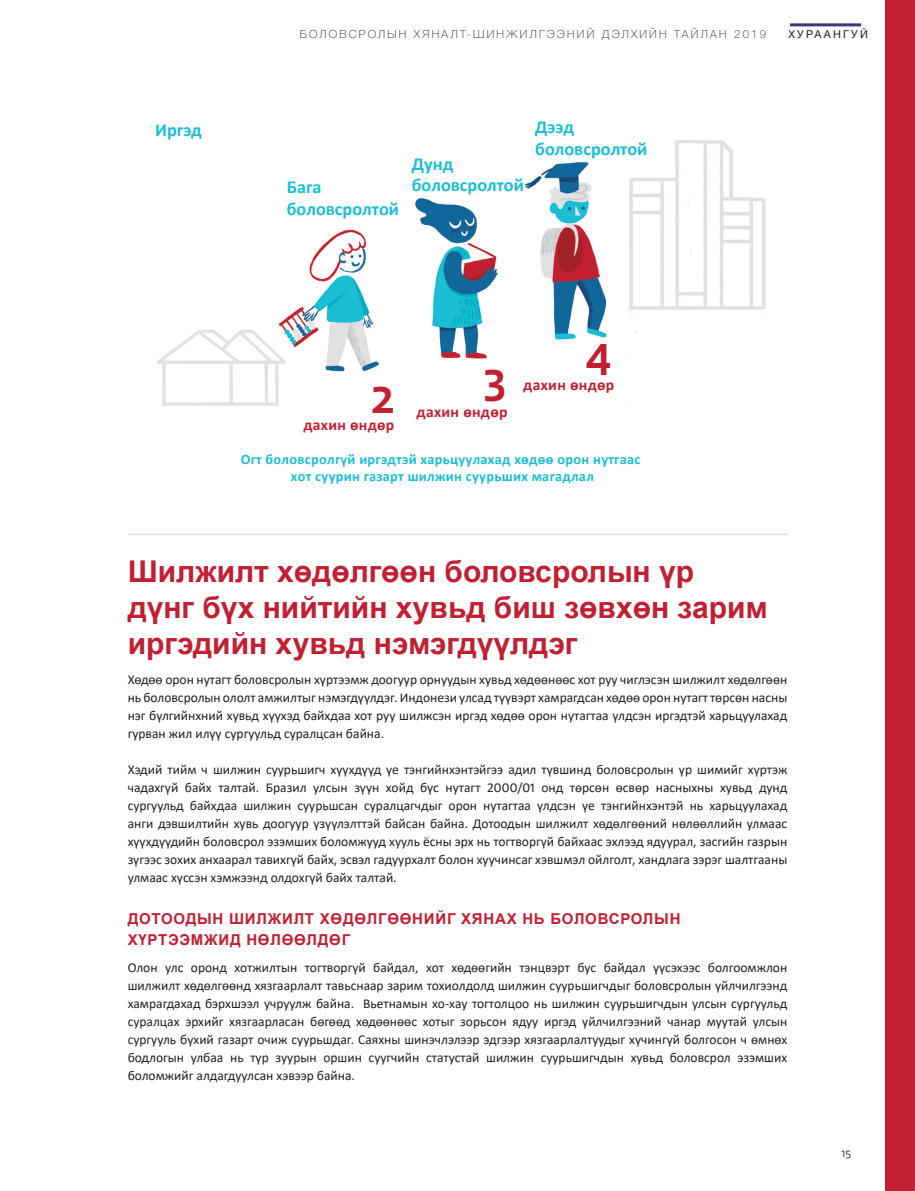
<style>
.page{position:relative;width:915px;height:1191px;background:#fff}
.page>*{position:absolute;margin:0;border:0;box-sizing:border-box;transform-origin:0 0}
.t1{font:500 43.05px "Vita Std";color:#c21f32}
.Main_Body_Head_2_cop{font:700 30px/36px "Mogul Arial";color:#c21f32}
.t2{font:700 18.3px/21.9px "Calibri";color:#1cbed5}
.t3{font:700 15.6px "Calibri";letter-spacing:.02em;color:#c21f32}
.Head_2{font:700 15px/21px "Mogul Arial";letter-spacing:.05em;color:#c21f32}
.t4{font:700 14.4px/17.2px "Calibri";letter-spacing:.02em;color:#1cbed5;text-align:center}
.t5{font:13.5px/18px "Calibri";color:#231f20;text-align:justify}
.t6{font:100 11.25px "Helvetica Neuefor Xac";letter-spacing:.2em;color:#231f20}
.t7{font:10.8px "Helvetica Neuefor Xac Rm";letter-spacing:.2em;color:#231f20}
.t8{font:300 10.5px "Vita Std";color:#231f20}
</style>
<div class="page">
<div style="left:884px;top:0;width:30px;height:1191px;background:#c21f32"></div>
<hr style="left:789px;top:23px;width:71px;height:3px;background:#47327e">
<hr style="left:128px;top:533px;width:659px;height:2px;background:#e2dfde">
<img style="left:157px;top:140px;width:609px;height:268px">
<p class="t2" style="left:155px;top:118px;width:48px">Иргэд</p>
<p class="t6" style="left:299px;top:28px;width:467px">БОЛОВСРОЛЫН ХЯНАЛТ-ШИНЖИЛГЭЭНИЙ ДЭЛХИЙН ТАЙЛАН 2019</p>
<p class="t7" style="left:788px;top:28px;width:81px">ХУРААНГУЙ</p>
<p class="t2" style="left:287px;top:176px;width:114px">Бага боловсролтой</p>
<p class="t2" style="left:411px;top:152px;width:114px">Дунд боловсролтой</p>
<p class="t2" style="left:535px;top:116px;width:114px">Дээд боловсролтой</p>
<p class="t1" style="left:371px;top:369px;width:25px">2</p>
<p class="t3" style="left:303px;top:414px;width:92px">дахин өндөр</p>
<p class="t1" style="left:483px;top:352px;width:25px">3</p>
<p class="t3" style="left:416px;top:401px;width:92px">дахин өндөр</p>
<p class="t1" style="left:585px;top:325px;width:28px">4</p>
<p class="t3" style="left:523px;top:375px;width:92px">дахин өндөр</p>
<p class="t4" style="left:241px;top:450px;width:401px">Огт боловсролгүй иргэдтэй харьцуулахад хөдөө орон нутгаас хот суурин газарт шилжин суурьших магадлал</p>
<p class="Main_Body_Head_2_cop" style="left:128px;top:554px;width:641px">Шилжилт хөдөлгөөн боловсролын үр дүнг бүх нийтийн хувьд биш зөвхөн зарим иргэдийн хувьд нэмэгдүүлдэг</p>
<p class="t5" style="left:128px;top:671px;width:661px">Хөдөө орон нутагт боловсролын хүртээмж доогуур орнуудын хувьд хөдөөнөөс хот руу чиглэсэн шилжилт хөдөлгөөн нь боловсролын ололт амжилтыг нэмэгдүүлдэг. Индонези улсад түүвэрт хамрагдсан хөдөө орон нутагт төрсөн насны нэг бүлгийнхний хувьд хүүхэд байхдаа хот руу шилжсэн иргэд хөдөө орон нутагтаа үлдсэн иргэдтэй харьцуулахад гурван жил илүү сургуульд суралцсан байна.</p>
<p class="t5" style="left:128px;top:761px;width:661px">Хэдий тийм ч шилжин суурьшигч хүүхдүүд үе тэнгийнхэнтэйгээ адил түвшинд боловсролын үр шимийг хүртэж чадахгүй байх талтай. Бразил улсын зүүн хойд бүс нутагт 2000/01 онд төрсөн өсвөр насныхны хувьд дунд сургуульд байхдаа шилжин суурьшсан суралцагчдыг орон нутагтаа үлдсэн үе тэнгийнхэнтэй нь харьцуулахад анги дэвшилтийн хувь доогуур үзүүлэлттэй байсан байна. Дотоодын шилжилт хөдөлгөөний нөлөөллийн улмаас хүүхдүүдийн боловсрол эзэмших боломжууд хууль ёсны эрх нь тогтворгүй байхаас эхлээд ядуурал, засгийн газрын зүгээс зохих анхаарал тавихгүй байх, эсвэл гадуурхалт болон хуучинсаг хэвшмэл ойлголт, хандлага зэрэг шалтгааны улмаас хүссэн хэмжээнд олдохгүй байх талтай.</p>
<p class="Head_2" style="left:128px;top:908px;width:554px">ДОТООДЫН ШИЛЖИЛТ ХӨДӨЛГӨӨНИЙГ ХЯНАХ НЬ БОЛОВСРОЛЫН<br>ХҮРТЭЭМЖИД НӨЛӨӨЛДӨГ</p>
<p class="t5" style="left:128px;top:959px;width:661px">Олон улс оронд хотжилтын тогтворгүй байдал, хот хөдөөгийн тэнцвэрт бус байдал үүсэхээс болгоомжлон шилжилт хөдөлгөөнд хязгаарлалт тавьснаар зарим тохиолдолд шилжин суурьшигчдыг боловсролын үйлчилгээнд хамрагдахад бэрхшээл учруулж байна. Вьетнамын хо-хау тогтолцоо нь шилжин суурьшигчдын улсын сургуульд суралцах эрхийг хязгаарласан бөгөөд хөдөөнөөс хотыг зорьсон ядуу иргэд үйлчилгээний чанар муутай улсын сургууль бүхий газарт очиж суурьшдаг. Саяхны шинэчлэлээр эдгээр хязгаарлалтуудыг хүчингүй болгосон ч өмнөх бодлогын улбаа нь түр зуурын оршин суугчийн статустай шилжин суурьшигчдын хувьд боловсрол эзэмших боломжийг алдагдуулсан хэвээр байна.</p>
<p class="t8" style="left:841px;top:1146px;width:11px">15</p>
</div>
